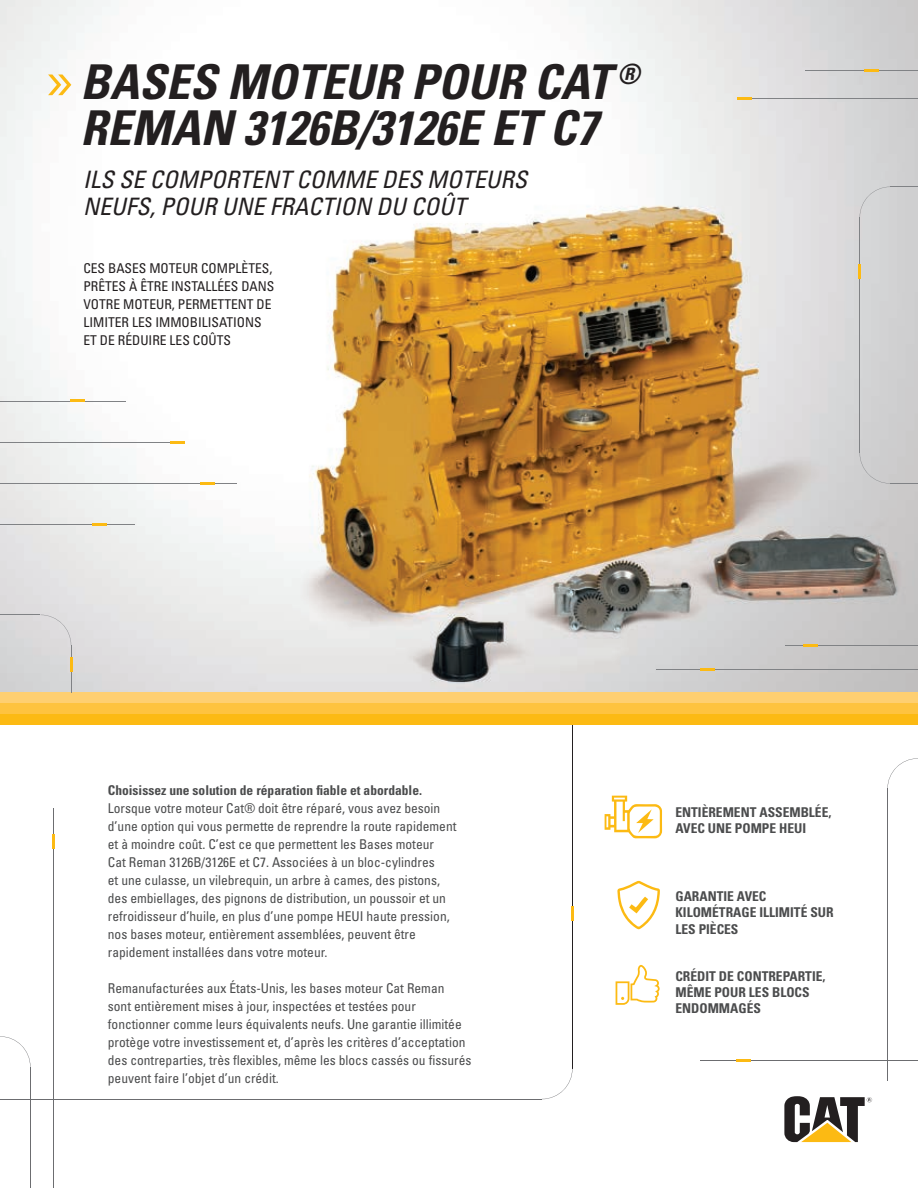
<style>
.page{position:relative;width:918px;height:1188px;background:#fff}
.page>*{position:absolute;margin:0;border:0;box-sizing:border-box;transform-origin:0 0}
.t1{font:italic 700 condensed 48px/46.5px "Univers LT Std";color:#231f20}
.t2{font:italic condensed 24px/27px "Univers LT Std";color:#231f20}
.t3{font:condensed 13.5px/18px "Univers LT Std";color:#4b4c4d}
.t4{font:700 condensed 13.5px/16.2px "Univers LT Std";color:#4b4c4d}
.t5{font:condensed 13.5px/18px "Univers LT Std";color:#231f20}
</style>
<div class="page">
<img style="left:0;top:0;width:918px;height:692px">
<svg style="left:784px;top:1096px;width:88px;height:46px"></svg>
<div style="left:0;top:714px;width:918px;height:11px;background:#fcba13"></div>
<div style="left:0;top:703px;width:918px;height:11px;background:#fec33f"></div>
<div style="left:0;top:692px;width:918px;height:11px;background:#fecf71"></div>
<hr style="left:700px;top:1060px;width:218px;height:1px;background:#6c6d70">
<hr style="left:736px;top:1059px;width:15px;height:3px;background:#fcba13">
<svg style="left:48px;top:74px;width:23px;height:21px"></svg>
<svg style="left:616px;top:965px;width:44px;height:40px"></svg>
<svg style="left:617px;top:880px;width:43px;height:49px"></svg>
<hr style="left:30px;top:1067px;width:1px;height:121px;background:#6c6d70">
<svg style="left:0;top:1036px;width:30px;height:27px"></svg>
<hr style="left:53px;top:808px;width:1px;height:380px;background:#6c6d70">
<hr style="left:52px;top:834px;width:3px;height:14px;background:#fcba13">
<hr style="left:572px;top:725px;width:1px;height:343px;background:#231f20">
<hr style="left:0;top:1099px;width:542px;height:1px;background:#6c6d70">
<svg style="left:542px;top:1069px;width:31px;height:30px"></svg>
<hr style="left:571px;top:906px;width:3px;height:14px;background:#fcba13">
<hr style="left:887px;top:789px;width:1px;height:292px;background:#6c6d70">
<svg style="left:887px;top:758px;width:31px;height:31px"></svg>
<svg style="left:605px;top:796px;width:57px;height:42px"></svg>
<hr style="left:0;top:442px;width:179px;height:1px;background:#808285">
<hr style="left:0;top:525px;width:134px;height:1px;background:#808285">
<hr style="left:0;top:484px;width:237px;height:1px;background:#808285">
<hr style="left:0;top:401px;width:126px;height:1px;background:#808285">
<hr style="left:93px;top:523px;width:14px;height:3px;background:#fcba13">
<hr style="left:171px;top:441px;width:14px;height:3px;background:#fcba13">
<hr style="left:201px;top:482px;width:14px;height:3px;background:#fcba13">
<hr style="left:71px;top:399px;width:14px;height:3px;background:#fcba13">
<hr style="left:805px;top:70px;width:113px;height:1px;background:#808285">
<hr style="left:864px;top:69px;width:14px;height:3px;background:#fcba13">
<hr style="left:657px;top:669px;width:261px;height:1px;background:#808285">
<hr style="left:786px;top:645px;width:132px;height:1px;background:#808285">
<hr style="left:701px;top:668px;width:14px;height:3px;background:#fcba13">
<hr style="left:803px;top:644px;width:14px;height:3px;background:#fcba13">
<svg style="left:41px;top:615px;width:30px;height:30px"></svg>
<hr style="left:71px;top:645px;width:1px;height:47px;background:#808285">
<hr style="left:0;top:615px;width:40px;height:1px;background:#808285">
<hr style="left:70px;top:658px;width:3px;height:14px;background:#fcba13">
<div style="left:860px;top:453px;width:58px;height:31px;background:#cdcccd"></div>
<hr style="left:860px;top:274px;width:1px;height:179px;background:#808285">
<div style="left:860px;top:187px;width:58px;height:30px;background:#d2d2d3"></div>
<hr style="left:860px;top:218px;width:1px;height:54px;background:#808285">
<hr style="left:858px;top:265px;width:3px;height:14px;background:#fcba13">
<hr style="left:741px;top:98px;width:177px;height:1px;background:#808285">
<hr style="left:737px;top:97px;width:15px;height:3px;background:#fcba13">
<h1 class="t1" style="left:80px;top:59px;width:561px">BASES MOTEUR POUR CAT <sup>®<br></sup>REMAN 3126B/3126E ET C7</h1>
<h2 class="t2" style="left:83px;top:166px;width:446px">ILS SE COMPORTENT COMME DES MOTEURS<br>NEUFS, POUR UNE FRACTION DU COÛT</h2>
<p class="t5" style="left:83px;top:259px;width:193px">CES BASES MOTEUR COMPLÈTES,<br>PRÊTES À ÊTRE INSTALLÉES DANS<br>VOTRE MOTEUR, PERMETTENT DE<br>LIMITER LES IMMOBILISATIONS<br>ET DE RÉDUIRE LES COÛTS</p>
<p class="t4" style="left:108px;top:783px;width:316px">Choisissez une solution de réparation fiable et abordable.</p>
<p class="t3" style="left:108px;top:799px;width:350px">Lorsque votre moteur Cat® doit être réparé, vous avez besoin d’une option qui vous permette de reprendre la route rapidement et à moindre coût. C’est ce que permettent les Bases moteur<br>Cat Reman 3126B/3126E et C7. Associées à un bloc-cylindres<br>et une culasse, un vilebrequin, un arbre à cames, des pistons, des embiellages, des pignons de distribution, un poussoir et un refroidisseur d’huile, en plus d’une pompe HEUI haute pression, nos bases moteur, entièrement assemblées, peuvent être rapidement installées dans votre moteur.</p>
<p class="t3" style="left:108px;top:979px;width:365px">Remanufacturées aux États-Unis, les bases moteur Cat Reman<br>sont entièrement mises à jour, inspectées et testées pour fonctionner comme leurs équivalents neufs. Une garantie illimitée protège votre investissement et, d’après les critères d’acceptation des contreparties, très flexibles, même les blocs cassés ou fissurés peuvent faire l’objet d’un crédit.</p>
<p class="t4" style="left:675px;top:804px;width:158px">ENTIÈREMENT ASSEMBLÉE,<br>AVEC UNE POMPE HEUI</p>
<p class="t4" style="left:675px;top:888px;width:160px">GARANTIE AVEC<br>KILOMÉTRAGE ILLIMITÉ SUR<br>LES PIÈCES</p>
<p class="t4" style="left:675px;top:968px;width:152px">CRÉDIT DE CONTREPARTIE,<br>MÊME POUR LES BLOCS<br>ENDOMMAGÉS</p>
</div>
